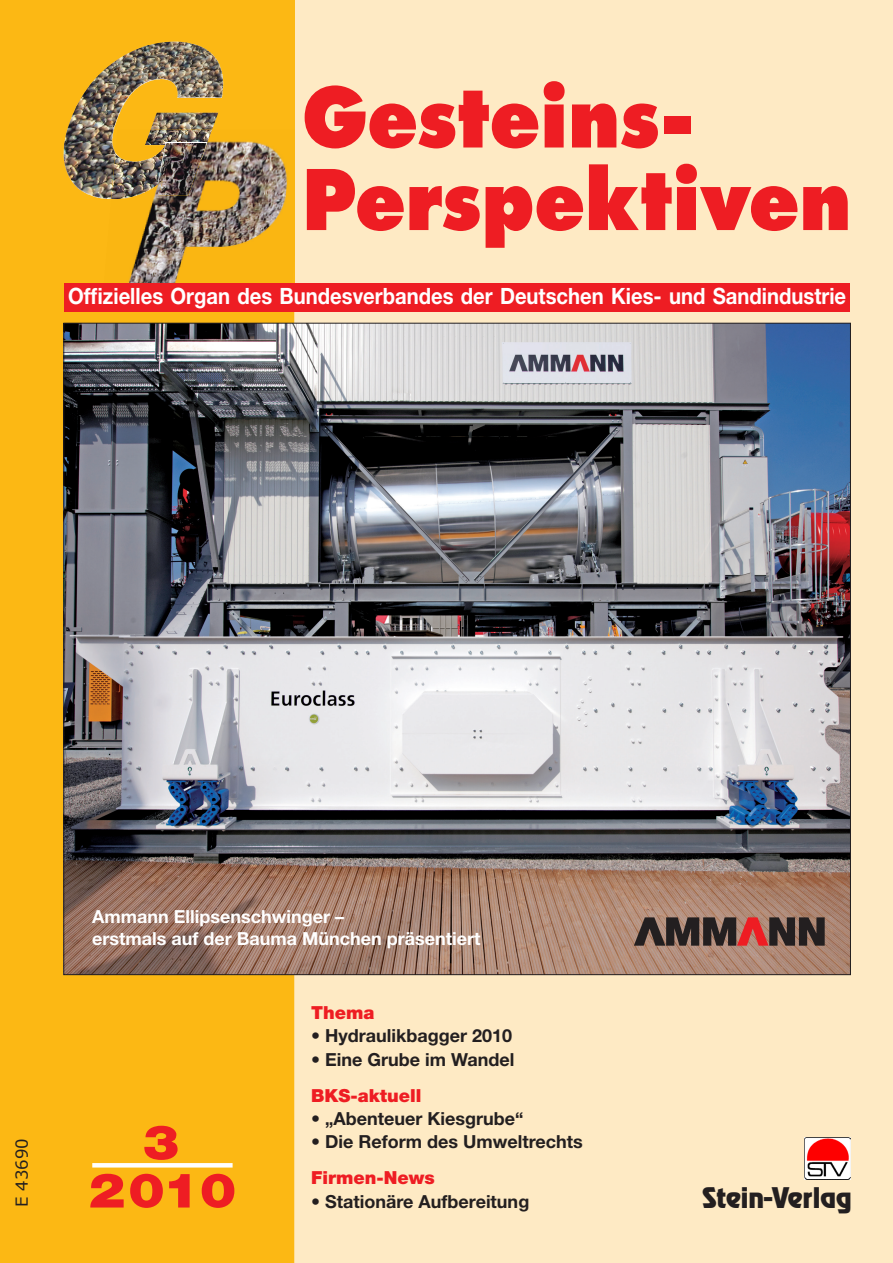
<style>
.page{position:relative;width:893px;height:1263px;background:#fff}
.page>*{position:absolute;margin:0;border:0;box-sizing:border-box;transform-origin:0 0}
.t1{font:800 81px/82.5px "Futura";letter-spacing:-.005em;color:#ee1d23;scale:.91 1}
.t2{font:900 48px/48px "Helvetica Neue";color:#ee1d23;text-align:center;scale:1.15 1}
.t3{font:25.5px "Revue";color:#231f20}
.t4{font:700 22.5px "Helvetica Neue";color:#fff;scale:.9 1}
.t5{font:700 18px "Helvetica Neue";color:#231f20}
.t6{font:700 18px/21.6px "Helvetica Neue";color:#fff}
.t7{font:900 18px "Helvetica Neue";color:#ee1d23}
.t8{font:16.5px "Verdana";color:#231f20}
</style>
<div class="page">
<div style="left:294px;top:0;width:599px;height:1263px;background:#feeac4"></div>
<div style="left:0;top:291px;width:294px;height:972px;background:#fcb814"></div>
<svg style="left:0;top:0;width:295px;height:291px;background:#f1b21a"></svg>
<img style="left:63px;top:45px;width:103px;height:154px">
<img style="left:103px;top:130px;width:192px;height:153px">
<img style="left:111px;top:130px;width:101px;height:69px">
<hr style="left:166px;top:143px;width:41px;height:1px;background:#fff">
<svg style="left:158px;top:142px;width:8px;height:42px"></svg>
<div style="left:65px;top:283px;width:785px;height:28px;background:#ee1d23"></div>
<svg style="left:92px;top:1163px;width:141px;height:4px"></svg>
<img style="left:66px;top:325px;width:783px;height:648px">
<img style="left:804px;top:1137px;width:46px;height:42px">
<svg style="left:634px;top:917px;width:191px;height:29px;background:#64433e"></svg>
<h1 class="t1" style="left:302px;top:77px;width:605px">Gesteins-<br>Perspektiven</h1>
<p class="t4" style="left:68px;top:282px;width:866px">Offizielles Organ des Bundesverbandes der Deutschen Kies- und Sandindustrie</p>
<p class="t8" style="left:10px;top:1207px;width:70px;rotate:-90deg">E 43690</p>
<p class="t6" style="left:92px;top:906px;width:390px">Ammann Ellipsenschwinger –<br>erstmals auf der Bauma München präsentiert</p>
<h2 class="t2" style="left:88px;top:1118px;width:130px">3<br>2010</h2>
<p class="t7" style="left:311px;top:1002px;width:65px">Thema</p>
<p class="t5" style="left:311px;top:1024px;width:203px">• Hydraulikbagger 2010</p>
<p class="t5" style="left:311px;top:1048px;width:205px">• Eine Grube im Wandel</p>
<p class="t7" style="left:311px;top:1084px;width:112px">BKS-aktuell</p>
<p class="t5" style="left:311px;top:1107px;width:214px">• „Abenteuer Kiesgrube“</p>
<p class="t5" style="left:311px;top:1131px;width:273px">• Die Reform des Umweltrechts</p>
<p class="t7" style="left:311px;top:1167px;width:125px">Firmen-News</p>
<p class="t5" style="left:311px;top:1190px;width:220px">• Stationäre Aufbereitung</p>
<h3 class="t3" style="left:702px;top:1181px;width:151px">Stein-Verlag</h3>
</div>
